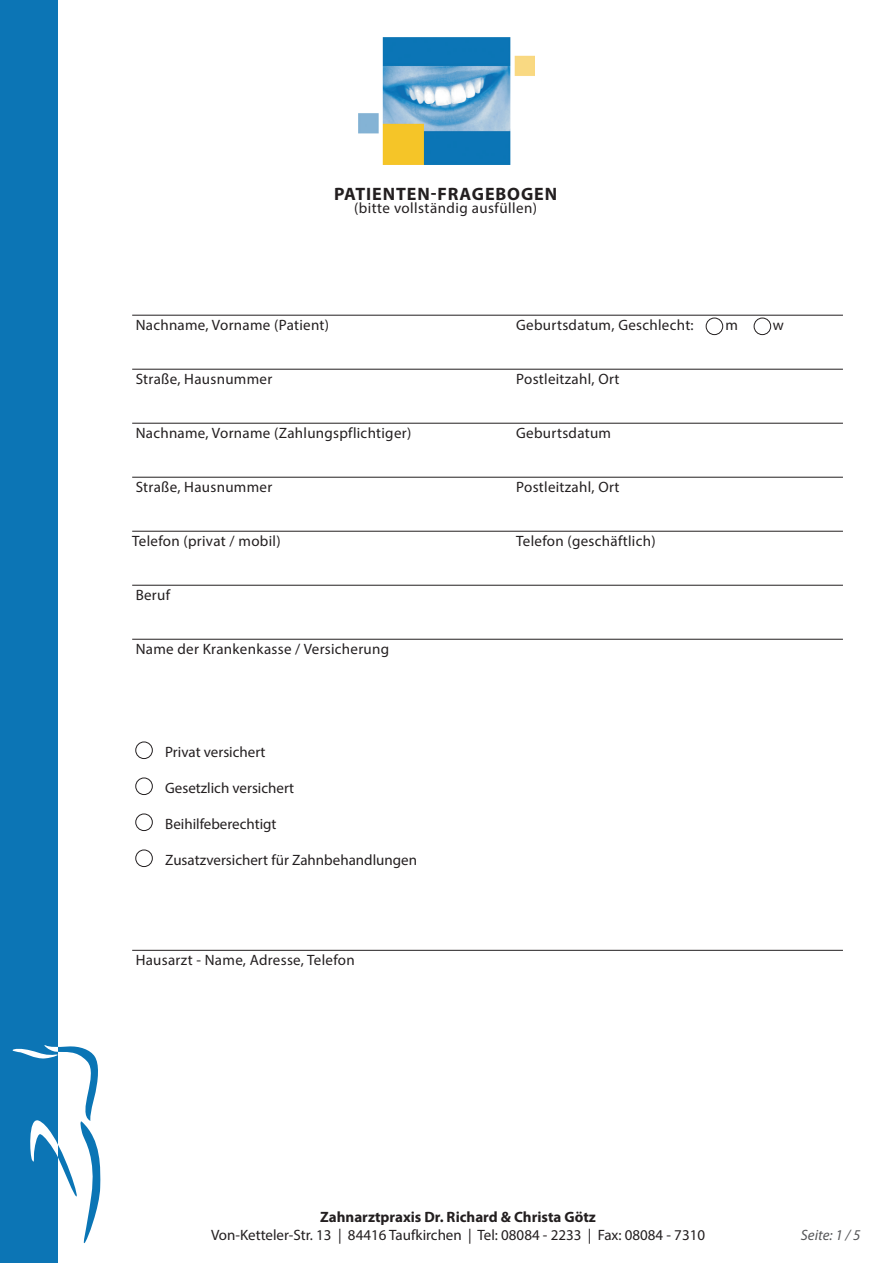
<style>
.page{position:relative;width:893px;height:1263px;background:#fff}
.page>*{position:absolute;margin:0;border:0;box-sizing:border-box;transform-origin:0 0}
.t1{font:700 18px "Myriad Pro";letter-spacing:.05em;color:#231f20}
.t2{font:15px "Myriad Pro";letter-spacing:.02em;color:#231f20}
.t3{font:15px "Myriad Pro";color:#231f20}
.t4{font:700 15px "Myriad Pro";color:#231f20}
.t5{font:italic 15px "Myriad Pro";color:#57585a}
</style>
<div class="page">
<div style="left:0;top:0;width:58px;height:1263px;background:#0c75b5"></div>
<svg style="left:13px;top:1045px;width:87px;height:198px"></svg>
<img style="left:359px;top:38px;width:175px;height:127px">
<hr style="left:132px;top:315px;width:711px;height:1px;background:#231f20">
<hr style="left:132px;top:369px;width:711px;height:1px;background:#231f20">
<hr style="left:132px;top:423px;width:711px;height:1px;background:#231f20">
<hr style="left:132px;top:477px;width:711px;height:1px;background:#231f20">
<hr style="left:132px;top:531px;width:711px;height:1px;background:#231f20">
<hr style="left:132px;top:585px;width:711px;height:1px;background:#231f20">
<hr style="left:132px;top:639px;width:711px;height:1px;background:#231f20">
<hr style="left:132px;top:950px;width:711px;height:1px;background:#231f20">
<div style="left:135px;top:742px;width:18px;height:17px;border:1px solid #231f20;border-radius:50%"></div>
<div style="left:135px;top:778px;width:18px;height:17px;border:1px solid #231f20;border-radius:50%"></div>
<div style="left:135px;top:814px;width:18px;height:17px;border:1px solid #231f20;border-radius:50%"></div>
<div style="left:135px;top:850px;width:18px;height:17px;border:1px solid #231f20;border-radius:50%"></div>
<div style="left:706px;top:318px;width:17px;height:17px;border:1px solid #231f20;border-radius:50%"></div>
<div style="left:754px;top:318px;width:17px;height:17px;border:1px solid #231f20;border-radius:50%"></div>
<p class="t1" style="left:334px;top:184px;width:225px">PATIENTEN-FRAGEBOGEN</p>
<p class="t2" style="left:354px;top:198px;width:185px">(bitte vollständig ausfüllen)</p>
<p class="t2" style="left:136px;top:316px;width:195px">Nachname, Vorname (Patient)</p>
<p class="t2" style="left:516px;top:316px;width:179px">Geburtsdatum, Geschlecht:</p>
<p class="t2" style="left:725px;top:316px;width:14px">m</p>
<p class="t2" style="left:773px;top:316px;width:13px">w</p>
<p class="t2" style="left:136px;top:370px;width:138px">Straße, Hausnummer</p>
<p class="t2" style="left:516px;top:370px;width:105px">Postleitzahl, Ort</p>
<p class="t2" style="left:136px;top:424px;width:277px">Nachname, Vorname (Zahlungspflichtiger)</p>
<p class="t2" style="left:516px;top:424px;width:96px">Geburtsdatum</p>
<p class="t2" style="left:136px;top:478px;width:138px">Straße, Hausnummer</p>
<p class="t2" style="left:516px;top:478px;width:105px">Postleitzahl, Ort</p>
<p class="t2" style="left:132px;top:532px;width:150px">Telefon (privat / mobil)</p>
<p class="t2" style="left:516px;top:532px;width:141px">Telefon (geschäftlich)</p>
<p class="t2" style="left:136px;top:586px;width:36px">Beruf</p>
<p class="t2" style="left:136px;top:640px;width:255px">Name der Krankenkasse / Versicherung</p>
<p class="t3" style="left:165px;top:742px;width:102px">Privat versichert</p>
<p class="t3" style="left:165px;top:778px;width:131px">Gesetzlich versichert</p>
<p class="t3" style="left:165px;top:814px;width:113px">Beihilfeberechtigt</p>
<p class="t3" style="left:165px;top:850px;width:253px">Zusatzversichert für Zahnbehandlungen</p>
<p class="t2" style="left:136px;top:951px;width:220px">Hausarzt - Name, Adresse, Telefon</p>
<p class="t4" style="left:320px;top:1208px;width:277px">Zahnarztpraxis Dr. Richard &amp; Christa Götz</p>
<p class="t3" style="left:211px;top:1225px;width:496px">Von-Ketteler-Str. 13 | 84416 Taufkirchen | Tel: 08084 - 2233 | Fax: 08084 - 7310</p>
<p class="t5" style="left:801px;top:1226px;width:61px">Seite: 1 / 5</p>
</div>
